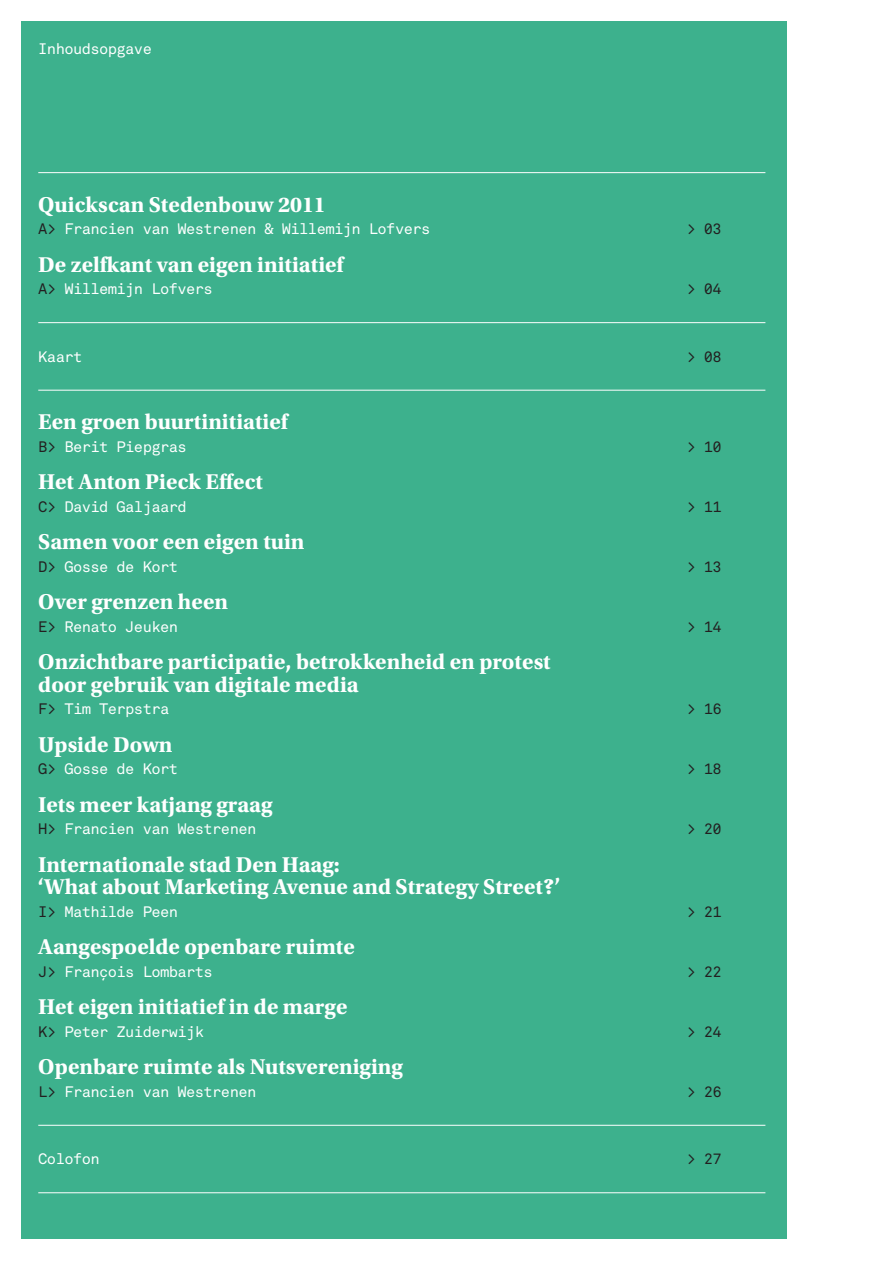
<style>
.page{position:relative;width:893px;height:1263px;background:#fff}
.page>*{position:absolute;margin:0;border:0;box-sizing:border-box;transform-origin:0 0}
.t1{font:700 22.5px/22.5px "Utopia Std";color:#fff}
.t2{font:15px "Akkurat Mono";letter-spacing:-.04em;color:#fff}
.t3{font:15px "Akkurat Mono";letter-spacing:-.04em;color:#231f20}
.s1{color:#231f20}
</style>
<div class="page">
<div style="left:21px;top:21px;width:766px;height:1217px;background:#3db18d"></div>
<hr style="left:38px;top:172px;width:727px;height:1px;background:#fff">
<hr style="left:38px;top:322px;width:727px;height:1px;background:#fff">
<hr style="left:38px;top:390px;width:727px;height:1px;background:#fff">
<hr style="left:38px;top:1125px;width:727px;height:1px;background:#fff">
<hr style="left:38px;top:1192px;width:727px;height:1px;background:#fff">
<p class="t2" style="left:38px;top:39px;width:115px">Inhoudsopgave</p>
<p class="t1" style="left:38px;top:193px;width:289px">Quickscan Stedenbouw 2011</p>
<p class="t2" style="left:38px;top:219px;width:394px"><span class="s1">A&gt;</span> Francien van Westrenen &amp; Willemijn Lofvers</p>
<p class="t3" style="left:686px;top:219px;width:37px">&gt; 03</p>
<p class="t1" style="left:38px;top:253px;width:307px">De zelfkant van eigen initiatief</p>
<p class="t2" style="left:38px;top:279px;width:176px"><span class="s1">A&gt;</span> Willemijn Lofvers</p>
<p class="t3" style="left:686px;top:279px;width:37px">&gt; 04</p>
<p class="t2" style="left:38px;top:347px;width:46px">Kaart</p>
<p class="t3" style="left:686px;top:347px;width:37px">&gt; 08</p>
<p class="t1" style="left:38px;top:411px;width:251px">Een groen buurtinitiatief</p>
<p class="t2" style="left:38px;top:437px;width:150px"><span class="s1">B&gt;</span> Berit Piepgras</p>
<p class="t3" style="left:686px;top:437px;width:37px">&gt; 10</p>
<p class="t1" style="left:38px;top:471px;width:226px">Het Anton Pieck Effect</p>
<p class="t2" style="left:38px;top:497px;width:150px"><span class="s1">C&gt;</span> David Galjaard</p>
<p class="t3" style="left:686px;top:497px;width:37px">&gt; 11</p>
<p class="t1" style="left:38px;top:531px;width:268px">Samen voor een eigen tuin</p>
<p class="t2" style="left:38px;top:557px;width:141px"><span class="s1">D&gt;</span> Gosse de Kort</p>
<p class="t3" style="left:686px;top:557px;width:37px">&gt; 13</p>
<p class="t1" style="left:38px;top:591px;width:191px">Over grenzen heen</p>
<p class="t2" style="left:38px;top:617px;width:141px"><span class="s1">E&gt;</span> Renato Jeuken</p>
<p class="t3" style="left:686px;top:617px;width:37px">&gt; 14</p>
<p class="t1" style="left:38px;top:651px;width:514px">Onzichtbare participatie, betrokkenheid en protest door gebruik van digitale media</p>
<p class="t2" style="left:38px;top:699px;width:133px"><span class="s1">F&gt;</span> Tim Terpstra</p>
<p class="t3" style="left:686px;top:699px;width:37px">&gt; 16</p>
<p class="t1" style="left:38px;top:733px;width:136px">Upside Down</p>
<p class="t2" style="left:38px;top:759px;width:141px"><span class="s1">G&gt;</span> Gosse de Kort</p>
<p class="t3" style="left:686px;top:759px;width:37px">&gt; 18</p>
<p class="t1" style="left:38px;top:793px;width:236px">Iets meer katjang graag</p>
<p class="t2" style="left:38px;top:819px;width:220px"><span class="s1">H&gt;</span> Francien van Westrenen</p>
<p class="t3" style="left:686px;top:819px;width:37px">&gt; 20</p>
<p class="t1" style="left:38px;top:853px;width:524px">Internationale stad Den Haag:<br>‘What about Marketing Avenue and Strategy Street?’</p>
<p class="t2" style="left:38px;top:902px;width:141px"><span class="s1">I&gt;</span> Mathilde Peen</p>
<p class="t3" style="left:686px;top:902px;width:37px">&gt; 21</p>
<p class="t1" style="left:38px;top:936px;width:318px">Aangespoelde openbare ruimte</p>
<p class="t2" style="left:38px;top:962px;width:176px"><span class="s1">J&gt;</span> François Lombarts</p>
<p class="t3" style="left:686px;top:962px;width:37px">&gt; 22</p>
<p class="t1" style="left:38px;top:996px;width:311px">Het eigen initiatief in de marge</p>
<p class="t2" style="left:38px;top:1022px;width:167px"><span class="s1">K&gt;</span> Peter Zuiderwijk</p>
<p class="t3" style="left:686px;top:1022px;width:37px">&gt; 24</p>
<p class="t1" style="left:38px;top:1056px;width:366px">Openbare ruimte als Nutsvereniging</p>
<p class="t2" style="left:38px;top:1082px;width:220px"><span class="s1">L&gt;</span> Francien van Westrenen</p>
<p class="t3" style="left:686px;top:1082px;width:37px">&gt; 26</p>
<p class="t2" style="left:38px;top:1149px;width:63px">Colofon</p>
<p class="t3" style="left:686px;top:1149px;width:37px">&gt; 27</p>
</div>
